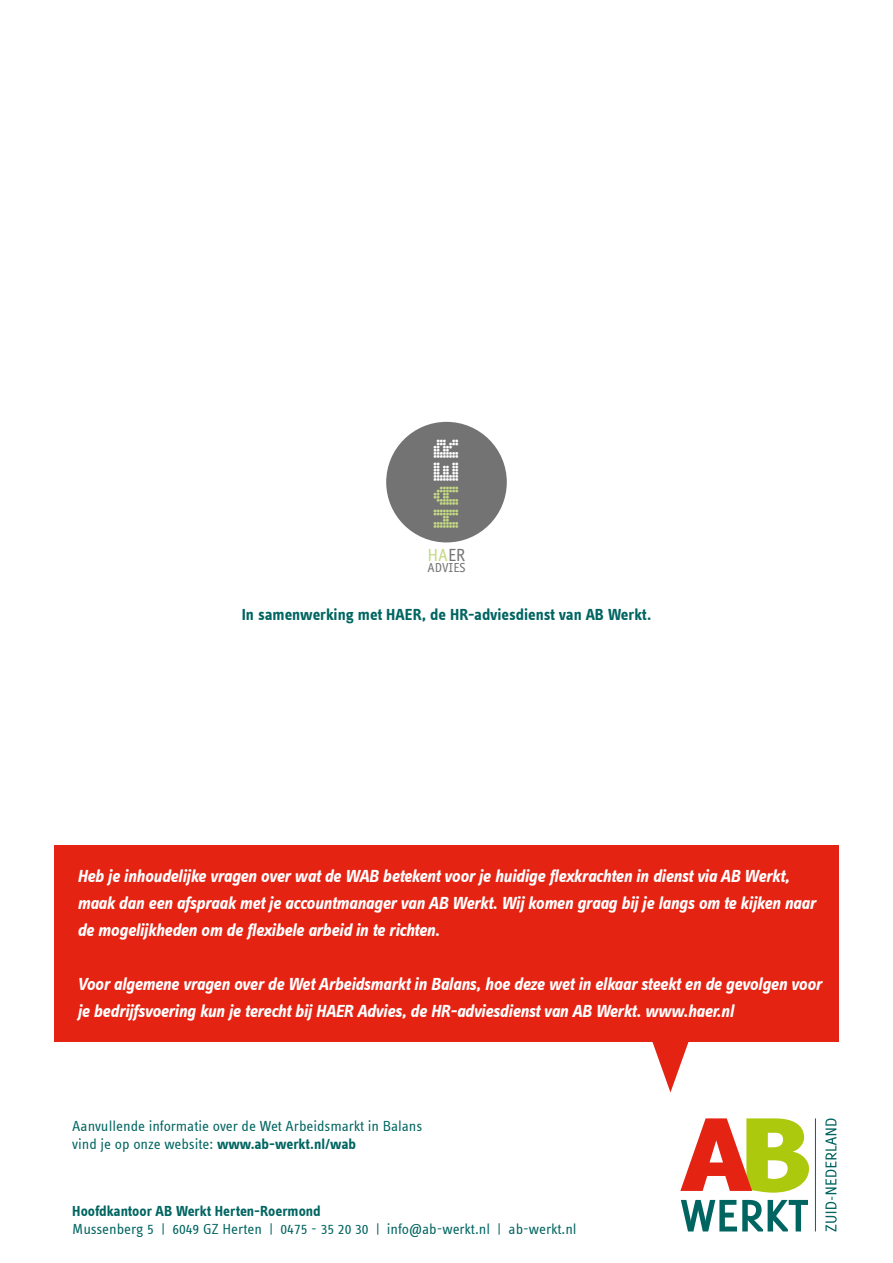
<style>
.page{position:relative;width:893px;height:1263px;background:#fff}
.page>*{position:absolute;margin:0;border:0;box-sizing:border-box;transform-origin:0 0}
.t1{font:31.05px "Bazaronite";color:#c4d984}
.t2{font:italic 700 18px/27px "Info Text Offc";letter-spacing:-.005em;color:#fff}
.t3{font:17.7px "Officina Sans";color:#c4d984}
.t4{font:700 16.5px "Info Text Offc";color:#006561}
.t5{font:15px/18px "Info Text Offc";color:#006561}
.t6{font:700 15px "Info Text Offc";color:#006561}
.t7{font:13.05px "Officina Sans";color:#747373}
.s1{color:#fff}
.s2{color:#747373}
.s3{font-weight:700}
</style>
<div class="page">
<svg style="left:680px;top:1118px;width:129px;height:75px"></svg>
<svg style="left:681px;top:1200px;width:127px;height:31px"></svg>
<svg style="left:825px;top:1118px;width:12px;height:113px"></svg>
<hr style="left:815px;top:1118px;width:1px;height:113px;background:#006561">
<div style="left:386px;top:422px;width:121px;height:120px;background:#747373;border-radius:50%"></div>
<svg style="left:652px;top:1042px;width:37px;height:50px"></svg>
<div style="left:54px;top:845px;width:785px;height:197px;background:#e42313"></div>
<h1 class="t1" style="left:434px;top:528px;width:95px;rotate:-90deg">HA<span class="s1">ER</span></h1>
<p class="t3" style="left:427px;top:545px;width:39px">HA<span class="s2">ER</span></p>
<p class="t7" style="left:427px;top:560px;width:40px">ADVIES</p>
<p class="t4" style="left:242px;top:605px;width:411px">In samenwerking met HAER, de HR-adviesdienst van AB Werkt.</p>
<p class="t2" style="left:77px;top:862px;width:740px">Heb je inhoudelijke vragen over wat de WAB betekent voor je huidige flexkrachten in dienst via AB Werkt, maak dan een afspraak met je accountmanager van AB Werkt. Wij komen graag bij je langs om te kijken naar de mogelijkheden om de flexibele arbeid in te richten.</p>
<p class="t2" style="left:77px;top:970px;width:746px">Voor algemene vragen over de Wet Arbeidsmarkt in Balans, hoe deze wet in elkaar steekt en de gevolgen voor je bedrijfsvoering kun je terecht bij HAER Advies, de HR-adviesdienst van AB Werkt. www.haer.nl</p>
<p class="t5" style="left:72px;top:1117px;width:351px">Aanvullende informatie over de Wet Arbeidsmarkt in Balans vind je op onze website: <span class="s3">www.ab-werkt.nl/wab</span></p>
<p class="t6" style="left:72px;top:1202px;width:250px">Hoofdkantoor AB Werkt Herten-Roermond</p>
<p class="t5" style="left:72px;top:1220px;width:506px">Mussenberg 5 | 6049 GZ Herten | 0475 - 35 20 30 | info@ab-werkt.nl | ab-werkt.nl</p>
</div>
